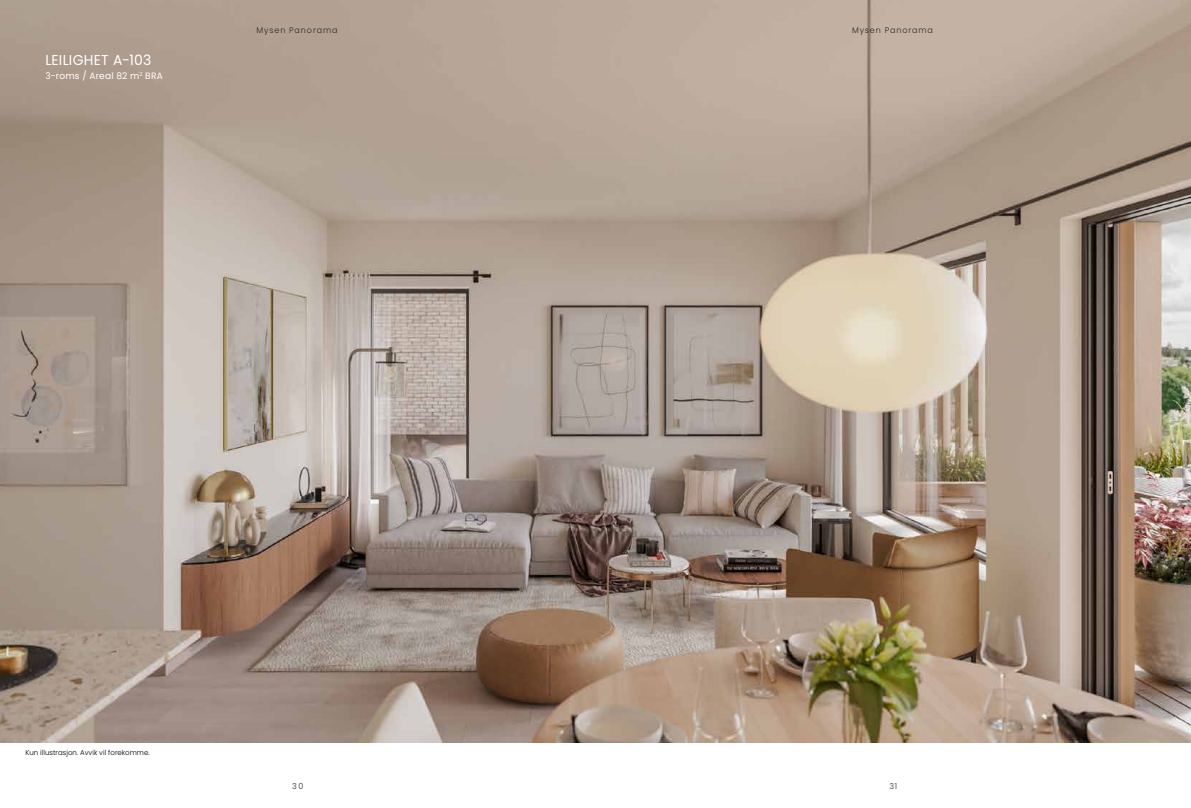
<style>
.page{position:relative;width:1191px;height:808px;background:#fff}
.page>*{position:absolute;margin:0;border:0;box-sizing:border-box;transform-origin:0 0}
.t1{font:14.3px "Poppins";letter-spacing:.015em;color:#fff}
.t2{font:9.2px "Poppins";letter-spacing:.025em;color:#fff}
.t3{font:300 8.2px "Poppins";letter-spacing:.115em;color:#282827}
.t4{font:300 7px "Poppins";color:#000}
</style>
<div class="page">
<img style="left:0;top:0;width:1191px;height:742px">
<h1 class="t1" style="left:45px;top:51px;width:107px">LEILIGHET A-103</h1>
<h2 class="t2" style="left:45px;top:70px;width:119px">3-roms / Areal 82 m<sup>2</sup> BRA</h2>
<p class="t3" style="left:256px;top:26px;width:82px">Mysen Panorama</p>
<p class="t3" style="left:852px;top:26px;width:82px">Mysen Panorama</p>
<p class="t4" style="left:26px;top:748px;width:126px">Kun illustrasjon. Avvik vil forekomme.</p>
<p class="t3" style="left:292px;top:781px;width:13px">30</p>
<p class="t3" style="left:889px;top:781px;width:9px">31</p>
</div>
